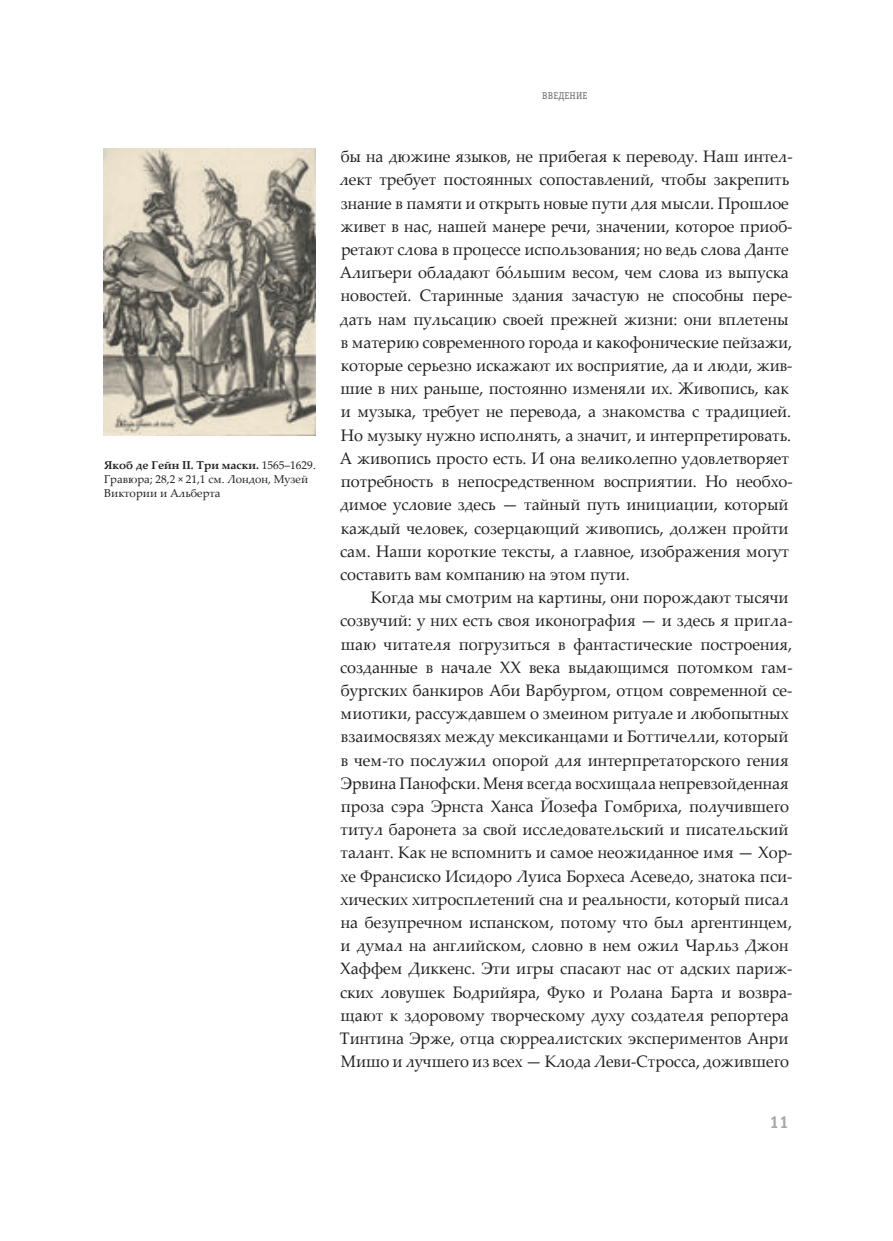
<style>
.page{position:relative;width:893px;height:1241px;background:#fff}
.page>*{position:absolute;margin:0;border:0;box-sizing:border-box;transform-origin:0 0}
.t1{font:700 17.5px "Officina Serif Std";color:#a8a9ad}
.t2{font:16.62px/23.3px "Palatino Linotype";color:#231f20;scale:.96 1}
.t3{font:11.38px/14px "Palatino Linotype";color:#231f20}
.t4{font:9.8px "Officina Serif Book C";letter-spacing:.02em;color:#6c6d70}
.s1{font-weight:700}
</style>
<div class="page">
<img style="left:104px;top:149px;width:212px;height:286px">
<p class="t3" style="left:104px;top:459px;width:213px"><span class="s1">Якоб де Гейн II. Три маски.</span> 1565–1629.<br>Гравюра; 28,2 × 21,1 см. Лондон, Музей<br>Виктории и Альберта</p>
<p class="t4" style="left:542px;top:92px;width:47px">ВВЕДЕНИЕ</p>
<p class="t2" style="left:340px;top:147px;width:473px">бы на дюжине языков, не прибегая к переводу. Наш интел&shy;лект требует постоянных сопоставлений, чтобы закрепить знание в памяти и открыть новые пути для мысли. Прошлое живет в нас, нашей манере речи, значении, которое приоб&shy;ретают слова в процессе использования; но ведь слова Данте Алигьери обладают бóльшим весом, чем слова из выпуска новостей. Старинные здания зачастую не способны пере&shy;дать нам пульсацию своей прежней жизни: они вплетены в материю современного города и какофонические пейзажи, которые серьезно искажают их восприятие, да и люди, жив&shy;шие в них раньше, постоянно изменяли их. Живопись, как и музыка, требует не перевода, а знакомства с традицией.<br>Но музыку нужно исполнять, а значит, и интерпретировать.<br>А живопись просто есть. И она великолепно удовлетворяет потребность в непосредственном восприятии. Но необхо&shy;димое условие здесь — тайный путь инициации, который каждый человек, созерцающий живопись, должен пройти сам. Наши короткие тексты, а главное, изображения могут составить вам компанию на этом пути.</p>
<p class="t2" style="left:340px;top:587px;width:473px;text-indent:31px">Когда мы смотрим на картины, они порождают тысячи созвучий: у них есть своя иконография — и здесь я пригла&shy;шаю читателя погрузиться в фантастические построения, созданные в начале XX века выдающимся потомком гам&shy;бургских банкиров Аби Варбургом, отцом современной се&shy;миотики, рассуждавшем о змеином ритуале и любопытных взаимосвязях между мексиканцами и Боттичелли, который в чем-то послужил опорой для интерпретаторского гения Эрвина Панофски. Меня всегда восхищала непревзойденная проза сэра Эрнста Ханса Йозефа Гомбриха, получившего титул баронета за свой исследовательский и писательский талант. Как не вспомнить и самое неожиданное имя — Хор&shy;хе Франсиско Исидоро Луиса Борхеса Асеведо, знатока пси&shy;хических хитросплетений сна и реальности, который писал на безупречном испанском, потому что был аргентинцем, и думал на английском, словно в нем ожил Чарльз Джон Хаффем Диккенс. Эти игры спасают нас от адских париж&shy;ских ловушек Бодрийяра, Фуко и Ролана Барта и возвра&shy;щают к здоровому творческому духу создателя репортера Тинтина Эрже, отца сюрреалистских экспериментов Анри Мишо и лучшего из всех — Клода Леви-Стросса, дожившего</p>
<p class="t1" style="left:769px;top:1115px;width:21px">11</p>
</div>
